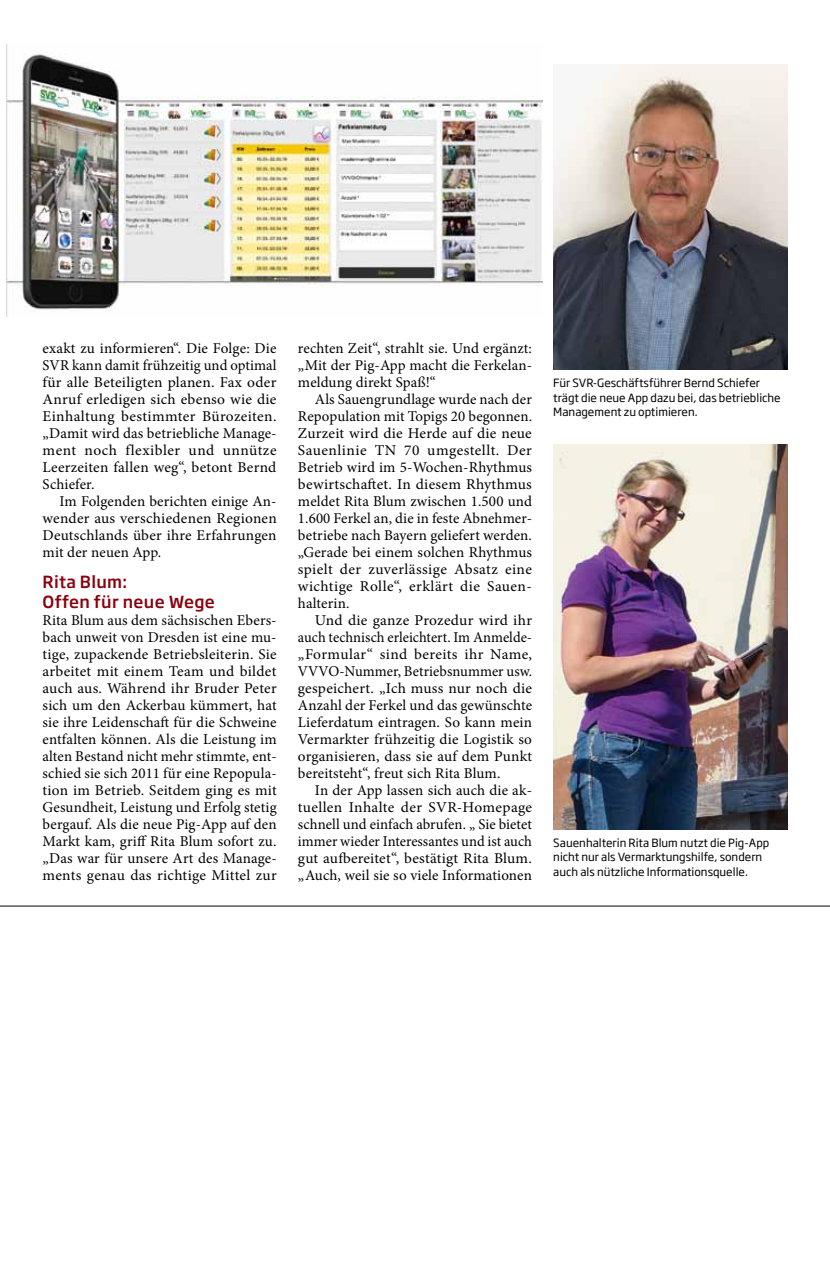
<style>
.page{position:relative;width:830px;height:1263px;background:#fff}
.page>*{position:absolute;margin:0;border:0;box-sizing:border-box;transform-origin:0 0}
.t1{font:500 16.5px/20px "Soho Gothic Pro";letter-spacing:.02em;color:#8b010e}
.t2{font:15px/17px "Minion Pro";letter-spacing:.01em;color:#000;text-align:justify}
.t3{font:11.25px/14.2px "Soho Gothic Pro";color:#000}
</style>
<div class="page">
<hr style="left:0;top:906px;width:829px;height:1px;background:#000">
<img style="left:7px;top:45px;width:535px;height:272px">
<img style="left:553px;top:445px;width:234px;height:384px">
<img style="left:553px;top:65px;width:234px;height:305px">
<p class="t2" style="left:43px;top:340px;width:235px">exakt zu informieren“. Die Folge: Die SVR kann damit frühzeitig und optimal für alle Beteiligten planen. Fax oder Anruf erledigen sich ebenso wie die Einhaltung bestimmter Bürozeiten. „Damit wird das betriebliche Manage&shy;ment noch flexibler und unnütze Leerzeiten fallen weg“, betont Bernd Schiefer.</p>
<p class="t2" style="left:43px;top:493px;width:236px;text-indent:17px">Im Folgenden berichten einige An&shy;wender aus verschiedenen Regionen Deutschlands über ihre Erfahrungen mit der neuen App.</p>
<p class="t1" style="left:43px;top:571px;width:174px">Rita Blum:<br>Offen für neue Wege</p>
<p class="t2" style="left:43px;top:612px;width:236px">Rita Blum aus dem sächsischen Ebers&shy;bach unweit von Dresden ist eine mu&shy;tige, zupackende Betriebsleiterin. Sie arbeitet mit einem Team und bildet auch aus. Während ihr Bruder Peter sich um den Ackerbau kümmert, hat sie ihre Leidenschaft für die Schweine entfalten können. Als die Leistung im alten Bestand nicht mehr stimmte, ent&shy;schied sie sich 2011 für eine Repopula&shy;tion im Betrieb. Seitdem ging es mit Gesundheit, Leistung und Erfolg stetig bergauf. Als die neue Pig-App auf den Markt kam, griff Rita Blum sofort zu. „Das war für unsere Art des Manage&shy;ments genau das richtige Mittel zur</p>
<p class="t2" style="left:298px;top:340px;width:235px">rechten Zeit“, strahlt sie. Und ergänzt: „Mit der Pig-App macht die Ferkelan&shy;meldung direkt Spaß!“</p>
<p class="t2" style="left:298px;top:391px;width:235px;text-indent:17px">Als Sauengrundlage wurde nach der Repopulation mit Topigs 20 begonnen.<br>Zurzeit wird die Herde auf die neue Sauenlinie TN 70 umgestellt. Der Betrieb wird im 5-Wochen-Rhythmus bewirtschaftet. In diesem Rhythmus meldet Rita Blum zwischen 1.500 und 1.600 Ferkel an, die in feste Abnehmer&shy;betriebe nach Bayern geliefert werden. „Gerade bei einem solchen Rhythmus spielt der zuverlässige Absatz eine wichtige Rolle“, erklärt die Sauen&shy;halterin.</p>
<p class="t2" style="left:298px;top:612px;width:235px;text-indent:17px">Und die ganze Prozedur wird ihr auch technisch erleichtert. Im Anmelde-„Formular“ sind bereits ihr Name, VVVO-Nummer, Betriebsnummer usw. gespeichert. „Ich muss nur noch die Anzahl der Ferkel und das gewünschte Lieferdatum eintragen. So kann mein Vermarkter frühzeitig die Logistik so organisieren, dass sie auf dem Punkt bereitsteht“, freut sich Rita Blum.</p>
<p class="t2" style="left:298px;top:782px;width:235px;text-indent:17px">In der App lassen sich auch die ak&shy;tuellen Inhalte der SVR-Homepage schnell und einfach abrufen. „ Sie bietet immer wieder Interessantes und ist auch gut aufbereitet“, bestätigt Rita Blum. „Auch, weil sie so viele Informationen</p>
<p class="t3" style="left:553px;top:375px;width:229px">Für SVR-Geschäftsführer Bernd Schiefer trägt die neue App dazu bei, das betriebliche<br>Management zu optimieren.</p>
<p class="t3" style="left:553px;top:835px;width:217px">Sauenhalterin Rita Blum nutzt die Pig-App nicht nur als Vermarktungshilfe, sondern auch als nützliche Informationsquelle.</p>
</div>
